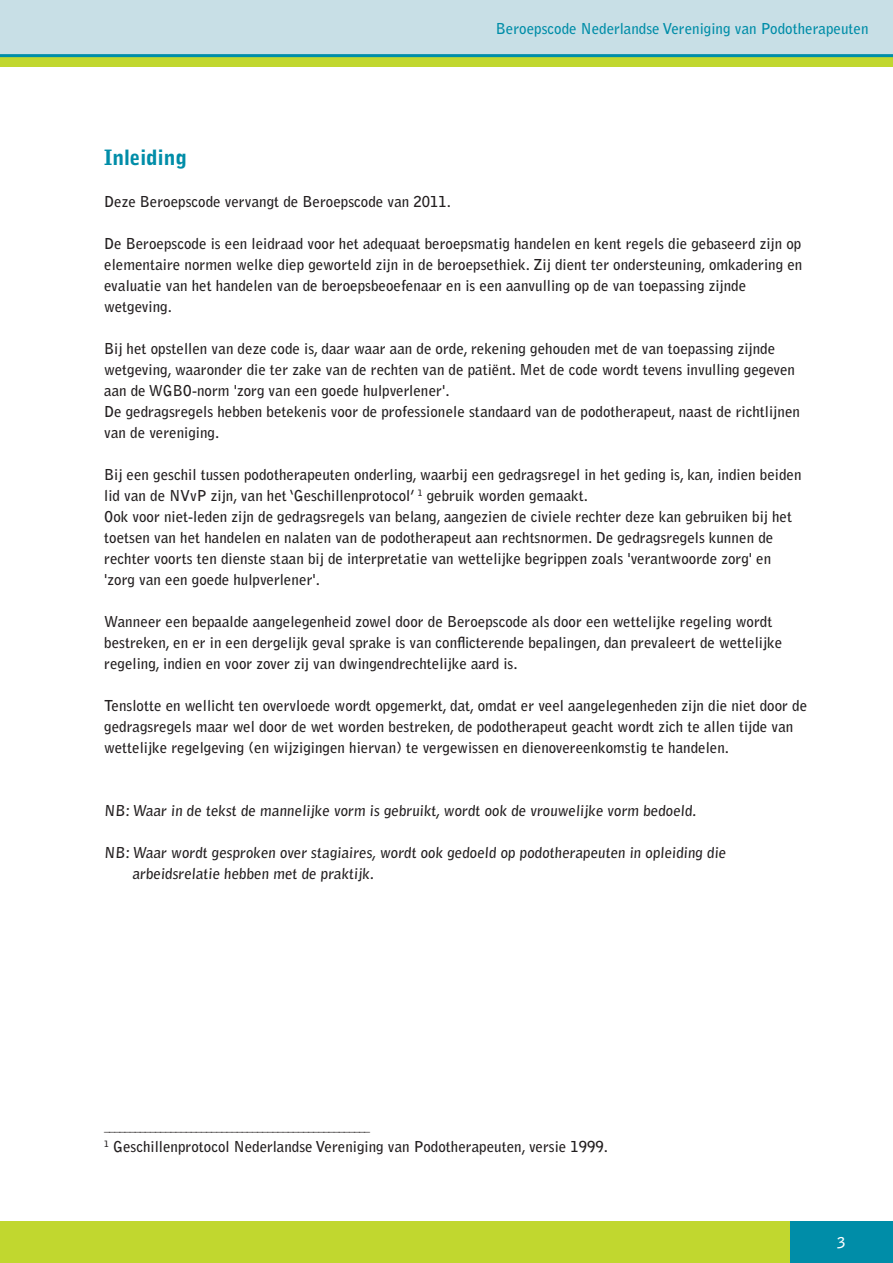
<style>
.page{position:relative;width:893px;height:1263px;background:#fff}
.page>*{position:absolute;margin:0;border:0;box-sizing:border-box;transform-origin:0 0}
.t1{font:900 21px "Bell Gothic Std";color:#008da8}
.t2{font:700 15px/21px "Bell Gothic Std";color:#231f20}
.t3{font:700 15px "Bell Gothic Std";color:#008da8}
.t4{font:700 15px "Bell Gothic Std";color:#fff}
.t5{font:700 12px "Bell Gothic Std";color:#231f20}
</style>
<div class="page">
<div style="left:0;top:57px;width:893px;height:10px;background:#c1d72f"></div>
<div style="left:0;top:0;width:893px;height:57px;background:#c8dfe6"></div>
<hr style="left:0;top:1221px;width:3px;height:42px;background:#c1d72f">
<div style="left:1px;top:1221px;width:794px;height:42px;background:#c1d72f"></div>
<div style="left:790px;top:1222px;width:103px;height:41px;background:#008da8"></div>
<p class="t3" style="left:496px;top:20px;width:374px">Beroepscode Nederlandse Vereniging van Podotherapeuten</p>
<p class="t1" style="left:104px;top:145px;width:84px">Inleiding</p>
<p class="t2" style="left:104px;top:191px;width:348px">Deze Beroepscode vervangt de Beroepscode van 2011.</p>
<p class="t2" style="left:104px;top:233px;width:700px">De Beroepscode is een leidraad voor het adequaat beroepsmatig handelen en kent regels die gebaseerd zijn op elementaire normen welke diep geworteld zijn in de beroepsethiek. Zij dient ter ondersteuning, omkadering en evaluatie van het handelen van de beroepsbeoefenaar en is een aanvulling op de van toepassing zijnde wetgeving.</p>
<p class="t2" style="left:104px;top:338px;width:692px">Bij het opstellen van deze code is, daar waar aan de orde, rekening gehouden met de van toepassing zijnde wetgeving, waaronder die ter zake van de rechten van de patiënt. Met de code wordt tevens invulling gegeven aan de WGBO-norm 'zorg van een goede hulpverlener'.</p>
<p class="t2" style="left:104px;top:401px;width:697px">De gedragsregels hebben betekenis voor de professionele standaard van de podotherapeut, naast de richtlijnen van de vereniging.</p>
<p class="t2" style="left:104px;top:464px;width:699px">Bij een geschil tussen podotherapeuten onderling, waarbij een gedragsregel in het geding is, kan, indien beiden lid van de NVvP zijn, van het ‘Geschillenprotocol’ <sup>1</sup> gebruik worden gemaakt.</p>
<p class="t2" style="left:104px;top:506px;width:689px">Ook voor niet-leden zijn de gedragsregels van belang, aangezien de civiele rechter deze kan gebruiken bij het toetsen van het handelen en nalaten van de podotherapeut aan rechtsnormen. De gedragsregels kunnen de rechter voorts ten dienste staan bij de interpretatie van wettelijke begrippen zoals 'verantwoorde zorg' en 'zorg van een goede hulpverlener'.</p>
<p class="t2" style="left:104px;top:611px;width:679px">Wanneer een bepaalde aangelegenheid zowel door de Beroepscode als door een wettelijke regeling wordt bestreken, en er in een dergelijk geval sprake is van conflicterende bepalingen, dan prevaleert de wettelijke regeling, indien en voor zover zij van dwingendrechtelijke aard is.</p>
<p class="t2" style="left:104px;top:695px;width:704px">Tenslotte en wellicht ten overvloede wordt opgemerkt, dat, omdat er veel aangelegenheden zijn die niet door de gedragsregels maar wel door de wet worden bestreken, de podotherapeut geacht wordt zich te allen tijde van wettelijke regelgeving (en wijzigingen hiervan) te vergewissen en dienovereenkomstig te handelen.</p>
<p class="t2" style="left:104px;top:800px;width:595px">NB:Waar in de tekst de mannelijke vorm is gebruikt, wordt ook de vrouwelijke vorm bedoeld.</p>
<p class="t2" style="left:132px;top:842px;width:596px;text-indent:-28px">NB: Waar wordt gesproken over stagiaires, wordt ook gedoeld op podotherapeuten in opleiding die arbeidsrelatie hebben met de praktijk.</p>
<p class="t5" style="left:104px;top:1119px;width:268px">____________________________________________________</p>
<p class="t2" style="left:104px;top:1136px;width:505px"><sup>1</sup> Geschillenprotocol Nederlandse Vereniging van Podotherapeuten, versie 1999.</p>
<p class="t4" style="left:837px;top:1233px;width:10px">3</p>
</div>
